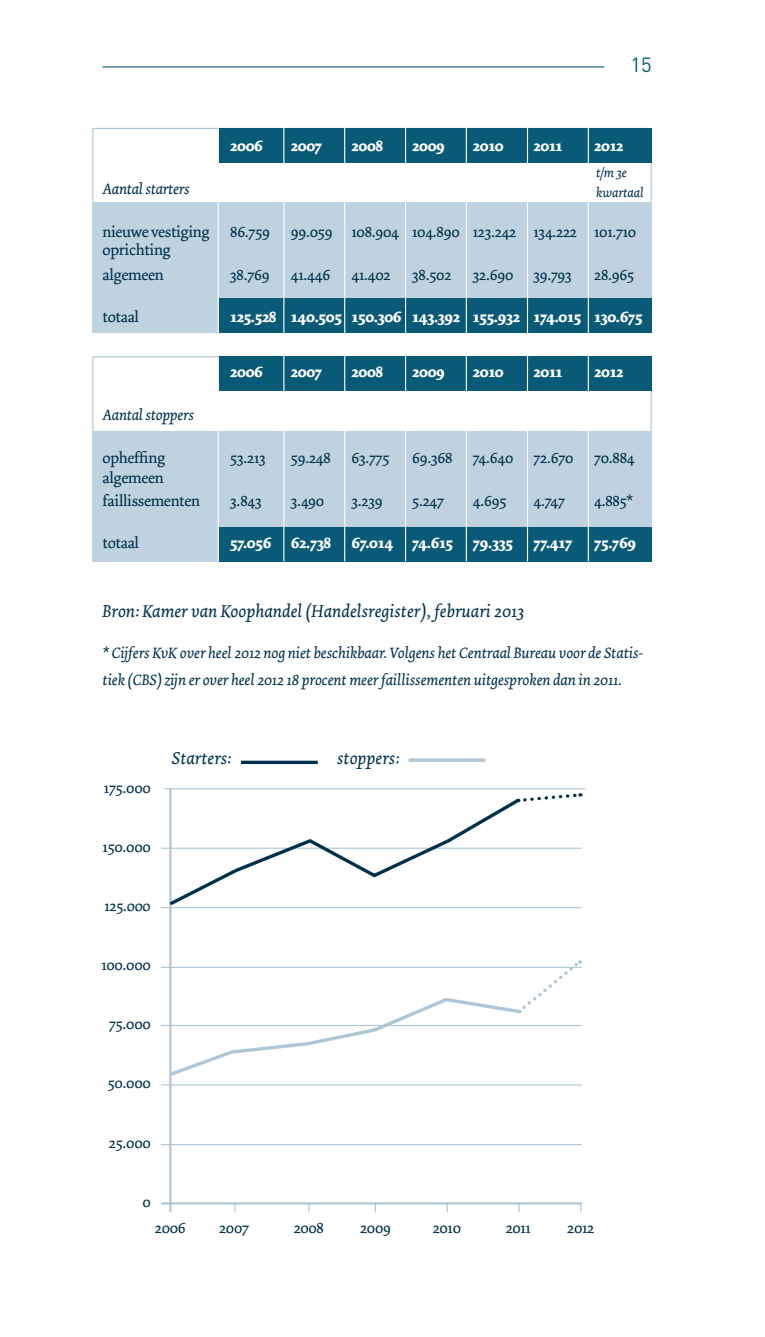
<style>
.page{position:relative;width:765px;height:1337px;background:#fff}
.page>*{position:absolute;margin:0;border:0;box-sizing:border-box;transform-origin:0 0}
.t1{font:20.25px "DIN";color:#085a77}
.t2{font:italic 18px "Dolly";color:#00314c}
.t3{font:15.75px/24.8px "Dolly";letter-spacing:-.02em;color:#00314c}
.t4{font:italic 15.75px/27px "Dolly";letter-spacing:-.01em;color:#00314c}
.t5{font:700 15.75px "Dolly";letter-spacing:-.02em;color:#fff}
.t6{font:italic 13.5px/20.2px "Dolly";letter-spacing:-.01em;color:#00314c}
</style>
<div class="page">
<hr style="left:102px;top:66px;width:502px;height:2px;background:#085a77">
<svg style="left:92px;top:128px;width:559px;height:74px"></svg>
<div style="left:92px;top:202px;width:559px;height:131px;background:#bfd2df"></div>
<div style="left:218px;top:128px;width:433px;height:34px;background:#085a77"></div>
<div style="left:218px;top:298px;width:433px;height:35px;background:#085a77"></div>
<hr style="left:283px;top:126px;width:1px;height:207px;background:#fff">
<hr style="left:344px;top:128px;width:1px;height:207px;background:#fff">
<hr style="left:405px;top:128px;width:1px;height:206px;background:#fff">
<hr style="left:465px;top:128px;width:1px;height:207px;background:#fff">
<hr style="left:526px;top:128px;width:1px;height:206px;background:#fff">
<hr style="left:587px;top:128px;width:1px;height:207px;background:#fff">
<svg style="left:92px;top:356px;width:559px;height:206px"></svg>
<hr style="left:217px;top:171px;width:1px;height:170px;background:#fff">
<div style="left:92px;top:431px;width:559px;height:130px;background:#bfd2df"></div>
<div style="left:218px;top:356px;width:433px;height:34px;background:#085a77"></div>
<div style="left:218px;top:527px;width:433px;height:34px;background:#085a77"></div>
<hr style="left:283px;top:356px;width:1px;height:205px;background:#fff">
<hr style="left:344px;top:356px;width:1px;height:205px;background:#fff">
<hr style="left:405px;top:356px;width:1px;height:205px;background:#fff">
<hr style="left:465px;top:356px;width:1px;height:205px;background:#fff">
<hr style="left:526px;top:356px;width:1px;height:205px;background:#fff">
<hr style="left:587px;top:356px;width:1px;height:205px;background:#fff">
<hr style="left:217px;top:429px;width:1px;height:132px;background:#fff">
<hr style="left:241px;top:761px;width:76px;height:3px;background:#00314c">
<svg style="left:408px;top:758px;width:77px;height:4px"></svg>
<hr style="left:169px;top:1202px;width:412px;height:2px;background:#aec6d6">
<hr style="left:169px;top:788px;width:2px;height:414px;background:#aec6d6">
<svg style="left:161px;top:1202px;width:10px;height:10px"></svg>
<hr style="left:161px;top:1144px;width:420px;height:1px;background:#aec6d6">
<hr style="left:161px;top:967px;width:420px;height:1px;background:#aec6d6">
<hr style="left:164px;top:788px;width:421px;height:1px;background:#aec6d6">
<hr style="left:161px;top:1084px;width:420px;height:1px;background:#aec6d6">
<hr style="left:161px;top:907px;width:420px;height:1px;background:#aec6d6">
<hr style="left:161px;top:1025px;width:420px;height:1px;background:#aec6d6">
<hr style="left:161px;top:847px;width:420px;height:2px;background:#aec6d6">
<svg style="left:167px;top:959px;width:414px;height:119px"></svg>
<svg style="left:167px;top:791px;width:413px;height:116px"></svg>
<p class="t1" style="left:630px;top:52px;width:23px">15</p>
<p class="t5" style="left:230px;top:136px;width:34px">2006</p>
<p class="t5" style="left:291px;top:136px;width:33px">2007</p>
<p class="t5" style="left:351px;top:136px;width:33px">2008</p>
<p class="t5" style="left:412px;top:136px;width:34px">2009</p>
<p class="t5" style="left:472px;top:136px;width:32px">2010</p>
<p class="t5" style="left:533px;top:136px;width:30px">2011</p>
<p class="t5" style="left:594px;top:136px;width:31px">2012</p>
<p class="t6" style="left:595px;top:162px;width:49px">t/m 3e kwartaal</p>
<p class="t4" style="left:102px;top:176px;width:89px">Aantal starters</p>
<p class="t3" style="left:102px;top:220px;width:109px">nieuwe vestiging</p>
<p class="t3" style="left:230px;top:220px;width:41px">86.759</p>
<p class="t3" style="left:291px;top:220px;width:346px">99.059 108.904 104.890 123.242 134.222 101.710</p>
<p class="t3" style="left:102px;top:238px;width:70px">oprichting algemeen</p>
<p class="t3" style="left:230px;top:262px;width:41px">38.769</p>
<p class="t3" style="left:291px;top:262px;width:41px">41.446</p>
<p class="t3" style="left:351px;top:262px;width:41px">41.402</p>
<p class="t3" style="left:412px;top:262px;width:41px">38.502</p>
<p class="t3" style="left:472px;top:262px;width:42px">32.690</p>
<p class="t3" style="left:533px;top:262px;width:40px">39.793</p>
<p class="t3" style="left:594px;top:262px;width:41px">28.965</p>
<p class="t3" style="left:102px;top:305px;width:38px">totaal</p>
<p class="t5" style="left:230px;top:307px;width:413px">125.528 140.505 150.306 143.392 155.932 174.015 130.675</p>
<p class="t5" style="left:230px;top:362px;width:34px">2006</p>
<p class="t5" style="left:291px;top:362px;width:33px">2007</p>
<p class="t5" style="left:351px;top:362px;width:33px">2008</p>
<p class="t5" style="left:412px;top:362px;width:34px">2009</p>
<p class="t5" style="left:472px;top:362px;width:32px">2010</p>
<p class="t5" style="left:533px;top:362px;width:30px">2011</p>
<p class="t5" style="left:594px;top:362px;width:31px">2012</p>
<p class="t4" style="left:102px;top:402px;width:93px">Aantal stoppers</p>
<p class="t3" style="left:102px;top:445px;width:64px">opheffing</p>
<p class="t3" style="left:230px;top:445px;width:37px">53.213</p>
<p class="t3" style="left:291px;top:445px;width:41px">59.248</p>
<p class="t3" style="left:351px;top:445px;width:40px">63.775</p>
<p class="t3" style="left:412px;top:445px;width:42px">69.368</p>
<p class="t3" style="left:472px;top:445px;width:42px">74.640</p>
<p class="t3" style="left:533px;top:445px;width:41px">72.670</p>
<p class="t3" style="left:594px;top:445px;width:42px">70.884</p>
<p class="t3" style="left:102px;top:488px;width:99px">faillissementen</p>
<p class="t3" style="left:230px;top:488px;width:33px">3.843</p>
<p class="t3" style="left:291px;top:488px;width:35px">3.490</p>
<p class="t3" style="left:351px;top:488px;width:33px">3.239</p>
<p class="t3" style="left:412px;top:488px;width:33px">5.247</p>
<p class="t3" style="left:472px;top:488px;width:35px">4.695</p>
<p class="t3" style="left:533px;top:488px;width:33px">4.747</p>
<p class="t3" style="left:594px;top:488px;width:40px">4.885*</p>
<p class="t3" style="left:102px;top:531px;width:38px">totaal</p>
<p class="t5" style="left:230px;top:533px;width:102px">57.056 62.738</p>
<p class="t5" style="left:351px;top:533px;width:103px">67.014 74.615</p>
<p class="t5" style="left:472px;top:533px;width:41px">79.335</p>
<p class="t5" style="left:533px;top:533px;width:40px">77.417</p>
<p class="t5" style="left:594px;top:533px;width:44px">75.769</p>
<p class="t3" style="left:102px;top:466px;width:63px">algemeen</p>
<p class="t2" style="left:102px;top:601px;width:423px">Bron: Kamer van Koophandel (Handelsregister), februari 2013</p>
<p class="t4" style="left:102px;top:639px;width:542px">* Cijfers KvK over heel 2012 nog niet beschikbaar. Volgens het Centraal Bureau voor de Statis&shy;tiek (CBS) zijn er over heel 2012 18 procent meer faillissementen uitgesproken dan in 2011.</p>
<p class="t3" style="left:104px;top:775px;width:48px">175.000</p>
<p class="t3" style="left:102px;top:834px;width:50px">150.000</p>
<p class="t3" style="left:104px;top:893px;width:48px">125.ooo</p>
<p class="t3" style="left:101px;top:953px;width:51px">100.000</p>
<p class="t3" style="left:109px;top:1012px;width:43px">75.000</p>
<p class="t3" style="left:108px;top:1071px;width:45px">50.000</p>
<p class="t3" style="left:109px;top:1130px;width:43px">25.000</p>
<p class="t3" style="left:142px;top:1189px;width:10px">0</p>
<p class="t2" style="left:172px;top:747px;width:61px">Starters:</p>
<p class="t2" style="left:337px;top:747px;width:64px">stoppers:</p>
<p class="t3" style="left:155px;top:1216px;width:32px">2006</p>
<p class="t3" style="left:219px;top:1216px;width:31px">2007</p>
<p class="t3" style="left:293px;top:1216px;width:32px">2008</p>
<p class="t3" style="left:360px;top:1216px;width:32px">2009</p>
<p class="t3" style="left:432px;top:1216px;width:30px">2010</p>
<p class="t3" style="left:505px;top:1216px;width:27px">2011</p>
<p class="t3" style="left:567px;top:1216px;width:29px">2012</p>
</div>
